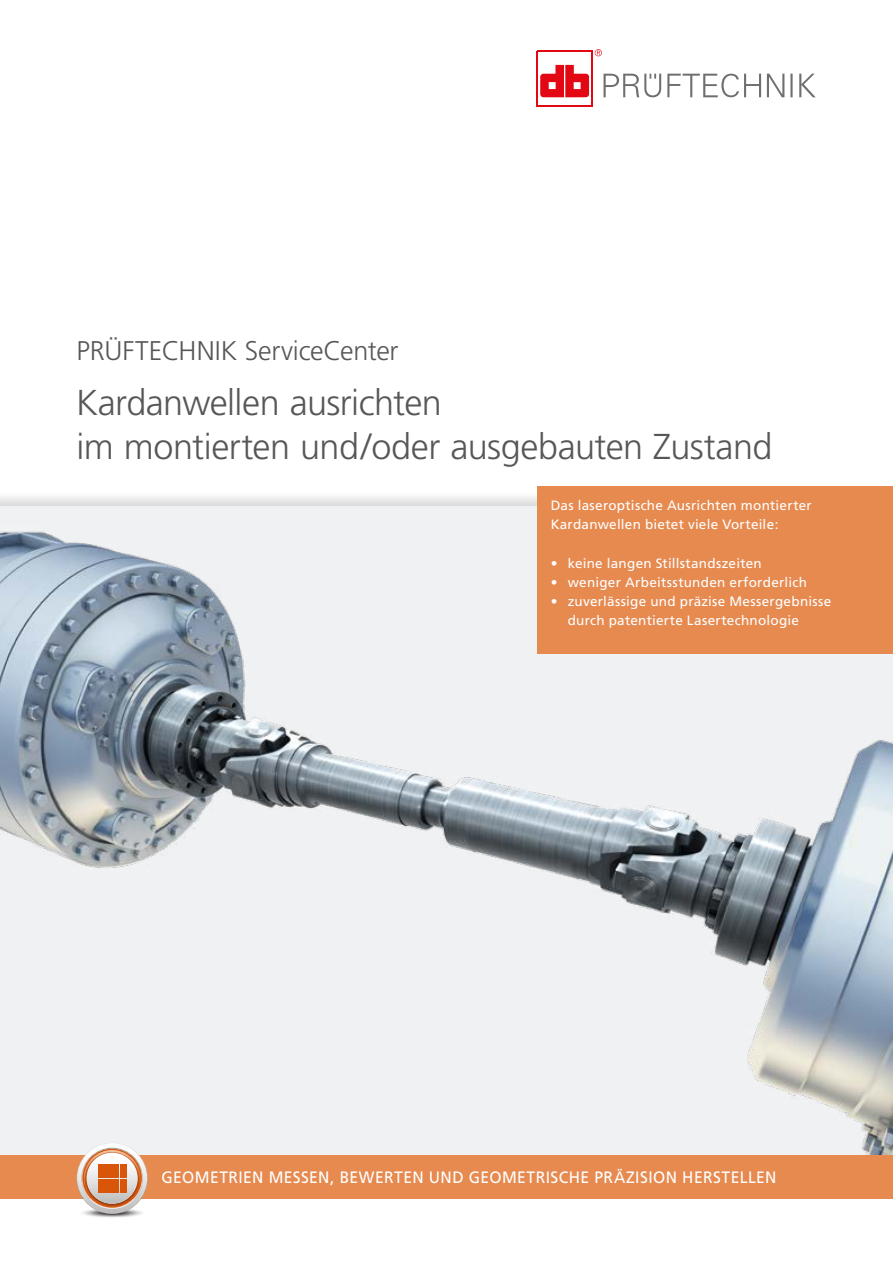
<style>
.page{position:relative;width:893px;height:1263px;background:#fff}
.page>*{position:absolute;margin:0;border:0;box-sizing:border-box;transform-origin:0 0}
.t1{font:300 36px/44.7px "Frutiger";letter-spacing:-.015em;color:#575756}
.t2{font:300 27px "Frutiger";letter-spacing:-.01em;color:#575756}
.t3{font:16.5px "Frutiger";letter-spacing:.025em;color:#fff;scale:.95 1}
.t4{font:13.5px/19.2px "Frutiger";letter-spacing:.02em;color:#fff}
</style>
<div class="page">
<img style="left:0;top:507px;width:893px;height:648px">
<div style="left:0;top:1155px;width:893px;height:44px;background:#e68a50"></div>
<div style="left:538px;top:486px;width:355px;height:168px;background:#e68a50"></div>
<svg style="left:595px;top:49px;width:7px;height:7px"></svg>
<svg style="left:603px;top:74px;width:213px;height:23px"></svg>
<hr style="left:537px;top:51px;width:55px;height:1px;background:#e30613">
<hr style="left:537px;top:51px;width:1px;height:56px;background:#e30613">
<hr style="left:591px;top:51px;width:1px;height:56px;background:#e30613">
<hr style="left:537px;top:105px;width:55px;height:2px;background:#e30613">
<svg style="left:540px;top:65px;width:49px;height:32px"></svg>
<img style="left:85px;top:1214px;width:55px;height:4px">
<svg style="left:77px;top:1143px;width:71px;height:71px"></svg>
<h2 class="t2" style="left:76px;top:336px;width:324px">PRÜFTECHNIK ServiceCenter</h2>
<h1 class="t1" style="left:76px;top:380px;width:698px">Kardanwellen ausrichten<br>im montierten und/oder ausgebauten Zustand</h1>
<p class="t4" style="left:551px;top:496px;width:263px">Das laseroptische Ausrichten montierter<br>Kardanwellen bietet viele Vorteile:</p>
<p class="t4" style="left:551px;top:553px;width:213px">• keine langen Stillstandszeiten</p>
<p class="t4" style="left:551px;top:572px;width:258px">• weniger Arbeitsstunden erforderlich</p>
<p class="t4" style="left:568px;top:591px;width:265px;text-indent:-17px">• zuverlässige und präzise Messergebnisse durch patentierte Lasertechnologie</p>
<p class="t3" style="left:162px;top:1168px;width:649px">GEOMETRIEN MESSEN, BEWERTEN UND GEOMETRISCHE PRÄZISION HERSTELLEN</p>
</div>
